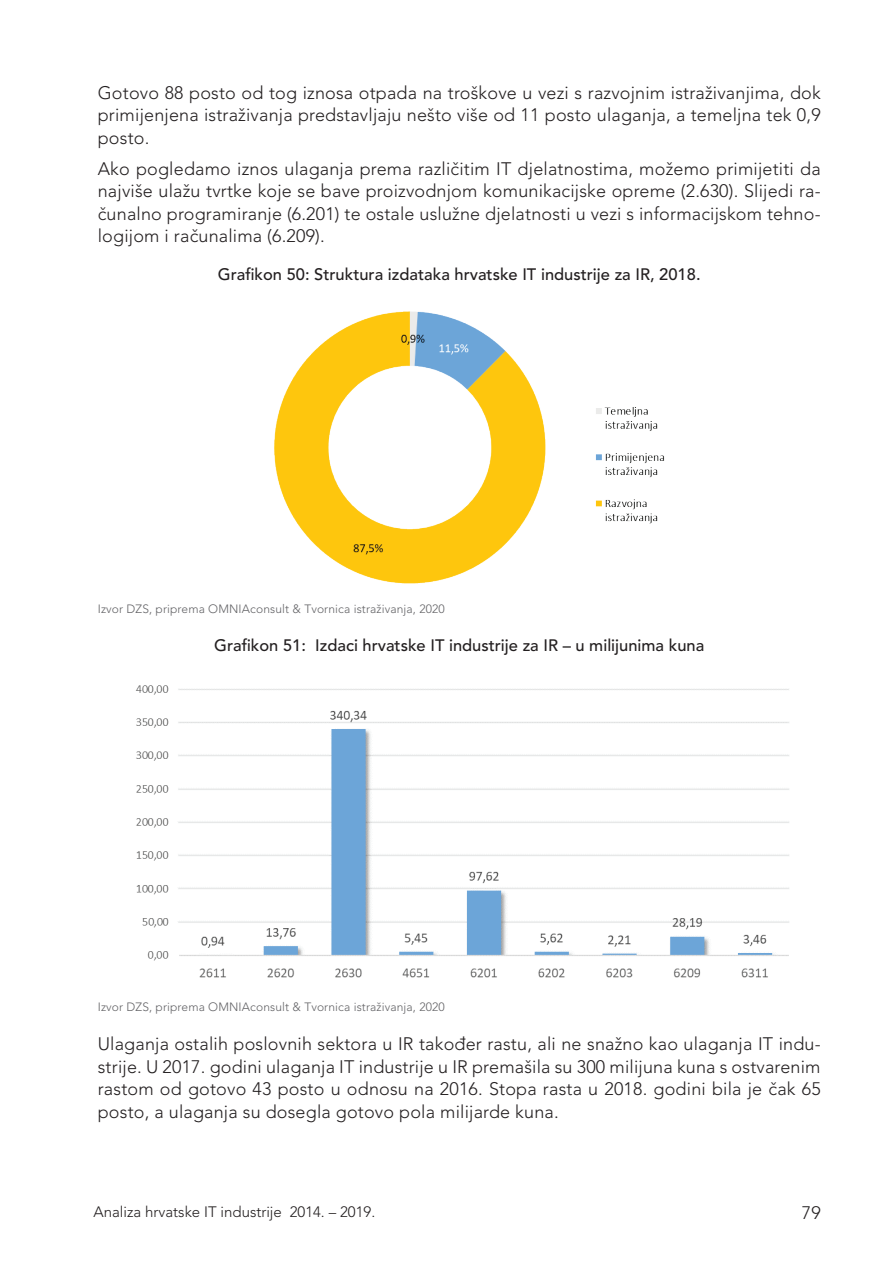
<style>
.page{position:relative;width:893px;height:1263px;background:#fff}
.page>*{position:absolute;margin:0;border:0;box-sizing:border-box;transform-origin:0 0}
.t1{font:300 18px/22.5px "Avenir LT Pro";letter-spacing:.01em;color:#231f20;text-align:justify}
.t2{font:500 16.5px "Avenir LT Pro";color:#231f20}
.t3{font:300 15px "Avenir LT Pro";color:#231f20}
.t4{font:300 12px "Avenir LT Pro";letter-spacing:.01em;color:#636366}
</style>
<div class="page">
<img style="left:136px;top:685px;width:653px;height:293px">
<img style="left:274px;top:311px;width:390px;height:273px">
<p class="t1" style="left:98px;top:81px;width:724px">Gotovo 88 posto od tog iznosa otpada na troškove u vezi s razvojnim istraživanjima, dok primijenjena istraživanja predstavljaju nešto više od 11 posto ulaganja, a temeljna tek 0,9 posto.</p>
<p class="t1" style="left:98px;top:157px;width:724px">Ako pogledamo iznos ulaganja prema različitim IT djelatnostima, možemo primijetiti da najviše ulažu tvrtke koje se bave proizvodnjom komunikacijske opreme (2.630). Slijedi ra&shy;čunalno programiranje (6.201) te ostale uslužne djelatnosti u vezi s informacijskom tehno&shy;logijom i računalima (6.209).</p>
<p class="t2" style="left:218px;top:265px;width:484px">Grafikon 50: Struktura izdataka hrvatske IT industrije za IR, 2018.</p>
<p class="t4" style="left:98px;top:602px;width:348px">Izvor DZS, priprema OMNIAconsult &amp; Tvornica istraživanja, 2020</p>
<p class="t2" style="left:214px;top:635px;width:491px">Grafikon 51: Izdaci hrvatske IT industrije za IR – u milijunima kuna</p>
<p class="t4" style="left:98px;top:999px;width:348px">Izvor DZS, priprema OMNIAconsult &amp; Tvornica istraživanja, 2020</p>
<p class="t1" style="left:98px;top:1032px;width:724px">Ulaganja ostalih poslovnih sektora u IR također rastu, ali ne snažno kao ulaganja IT indu&shy;strije. U 2017. godini ulaganja IT industrije u IR premašila su 300 milijuna kuna s ostvarenim rastom od gotovo 43 posto u odnosu na 2016. Stopa rasta u 2018. godini bila je čak 65 posto, a ulaganja su dosegla gotovo pola milijarde kuna.</p>
<p class="t3" style="left:94px;top:1203px;width:283px">Analiza hrvatske IT industrije 2014. – 2019.</p>
<p class="t1" style="left:802px;top:1202px;width:20px">79</p>
</div>
